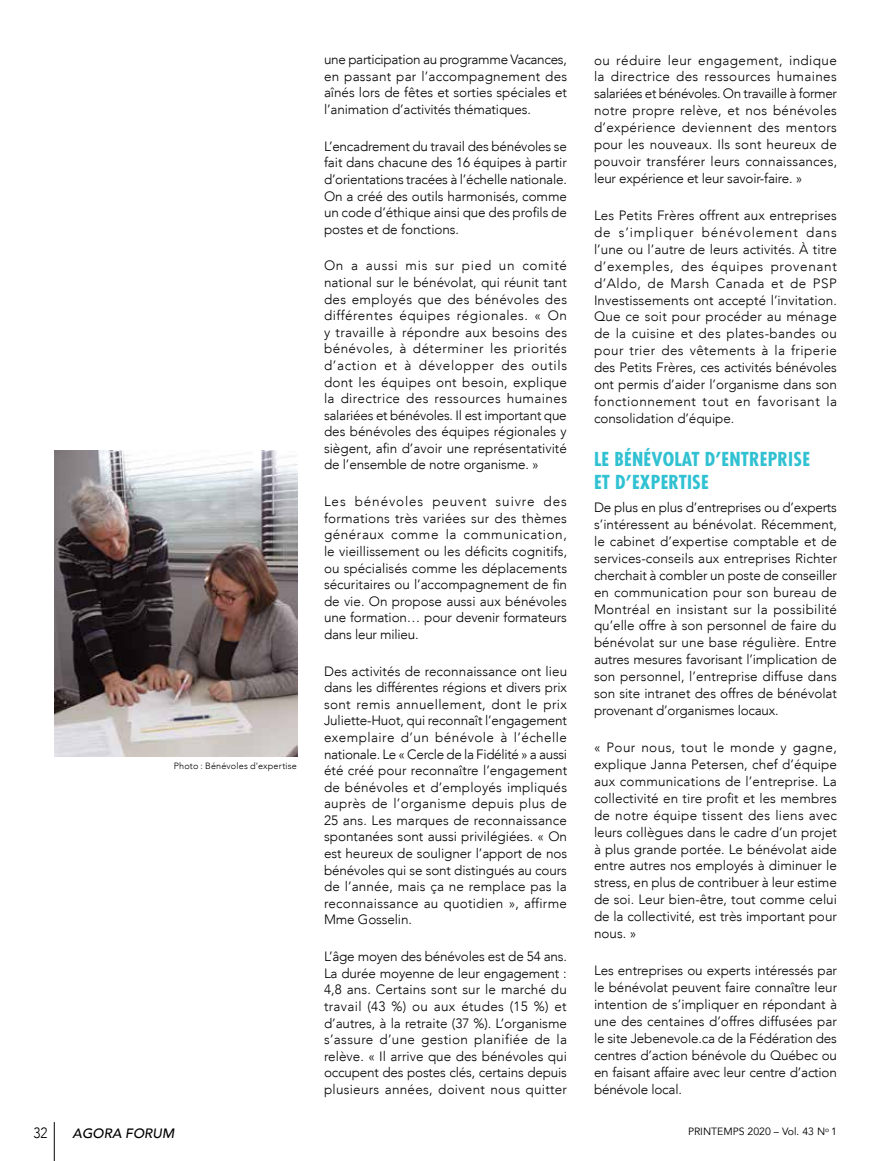
<style>
.page{position:relative;width:891px;height:1161px;background:#fff}
.page>*{position:absolute;margin:0;border:0;box-sizing:border-box;transform-origin:0 0}
.t1{font:700 condensed 18.75px/23px "Futura";letter-spacing:.01em;color:#30c1d2;scale:1.05 1}
.t2{font:300 14.85px "Avenir LT";color:#000;scale:.91 1}
.t3{font:300 13.5px/16.6px "Avenir LT";letter-spacing:-.005em;color:#000;text-align:justify}
.t4{font:italic 500 13.5px "Avenir";color:#000}
.t5{font:10.5px "Avenir LT";color:#000}
.t6{font:300 9.15px "Avenir LT";letter-spacing:.02em;color:#000}
</style>
<div class="page">
<img style="left:54px;top:451px;width:243px;height:306px">
<hr style="left:54px;top:1122px;width:1px;height:39px;background:#000">
<p class="t6" style="left:174px;top:761px;width:125px">Photo : Bénévoles d’expertise</p>
<p class="t3" style="left:324px;top:51px;width:245px">une participation au programme Vacances, en passant par l’accompagnement des aînés lors de fêtes et sorties spéciales et l’animation d’activités thématiques.</p>
<p class="t3" style="left:324px;top:138px;width:245px">L’encadrement du travail des bénévoles se fait dans chacune des 16 équipes à partir d’orientations tracées à l’échelle nationale.<br>On a créé des outils harmonisés, comme un code d’éthique ainsi que des profils de postes et de fonctions.</p>
<p class="t3" style="left:324px;top:258px;width:245px">On a aussi mis sur pied un comité national sur le bénévolat, qui réunit tant des employés que des bénévoles des différentes équipes régionales. « On y travaille à répondre aux besoins des bénévoles, à déterminer les priorités d’action et à développer des outils dont les équipes ont besoin, explique la directrice des ressources humaines salariées et bénévoles. Il est important que des bénévoles des équipes régionales y siègent, afin d’avoir une représentativité de l’ensemble de notre organisme. »</p>
<p class="t3" style="left:324px;top:493px;width:245px">Les bénévoles peuvent suivre des formations très variées sur des thèmes généraux comme la communication, le vieillissement ou les déficits cognitifs, ou spécialisés comme les déplacements sécuritaires ou l’accompagnement de fin de vie. On propose aussi aux bénévoles une formation… pour devenir formateurs dans leur milieu.</p>
<p class="t3" style="left:324px;top:663px;width:245px">Des activités de reconnaissance ont lieu dans les différentes régions et divers prix sont remis annuellement, dont le prix Juliette-Huot, qui reconnaît l’engagement exemplaire d’un bénévole à l’échelle nationale. Le « Cercle de la Fidélité » a aussi été créé pour reconnaître l’engagement de bénévoles et d’employés impliqués auprès de l’organisme depuis plus de 25 ans. Les marques de reconnaissance spontanées sont aussi privilégiées. « On est heureux de souligner l’apport de nos bénévoles qui se sont distingués au cours de l’année, mais ça ne remplace pas la reconnaissance au quotidien », affirme Mme Gosselin.</p>
<p class="t3" style="left:324px;top:948px;width:245px">L’âge moyen des bénévoles est de 54 ans.<br>La durée moyenne de leur engagement :<br>4,8 ans. Certains sont sur le marché du travail (43 %) ou aux études (15 %) et d’autres, à la retraite (37 %). L’organisme s’assure d’une gestion planifiée de la relève. « Il arrive que des bénévoles qui occupent des postes clés, certains depuis plusieurs années, doivent nous quitter</p>
<p class="t3" style="left:594px;top:51px;width:245px">ou réduire leur engagement, indique la directrice des ressources humaines salariées et bénévoles. On travaille à former notre propre relève, et nos bénévoles d’expérience deviennent des mentors pour les nouveaux. Ils sont heureux de pouvoir transférer leurs connaissances, leur expérience et leur savoir-faire. »</p>
<p class="t3" style="left:594px;top:207px;width:245px">Les Petits Frères offrent aux entreprises de s’impliquer bénévolement dans l’une ou l’autre de leurs activités. À titre d’exemples, des équipes provenant d’Aldo, de Marsh Canada et de PSP Investissements ont accepté l’invitation.<br>Que ce soit pour procéder au ménage de la cuisine et des plates-bandes ou pour trier des vêtements à la friperie des Petits Frères, ces activités bénévoles ont permis d’aider l’organisme dans son fonctionnement tout en favorisant la consolidation d’équipe.</p>
<h1 class="t1" style="left:594px;top:447px;width:207px">LE BÉNÉVOLAT D’ENTREPRISE<br>ET D’EXPERTISE</h1>
<p class="t3" style="left:594px;top:499px;width:245px">De plus en plus d’entreprises ou d’experts s’intéressent au bénévolat. Récemment, le cabinet d’expertise comptable et de services-conseils aux entreprises Richter cherchait à combler un poste de conseiller en communication pour son bureau de Montréal en insistant sur la possibilité qu’elle offre à son personnel de faire du bénévolat sur une base régulière. Entre autres mesures favorisant l’implication de son personnel, l’entreprise diffuse dans son site intranet des offres de bénévolat provenant d’organismes locaux.</p>
<p class="t3" style="left:594px;top:739px;width:245px">« Pour nous, tout le monde y gagne, explique Janna Petersen, chef d’équipe aux communications de l’entreprise. La collectivité en tire profit et les membres de notre équipe tissent des liens avec leurs collègues dans le cadre d’un projet à plus grande portée. Le bénévolat aide entre autres nos employés à diminuer le stress, en plus de contribuer à leur estime de soi. Leur bien-être, tout comme celui de la collectivité, est très important pour nous. »</p>
<p class="t3" style="left:594px;top:962px;width:245px">Les entreprises ou experts intéressés par le bénévolat peuvent faire connaître leur intention de s’impliquer en répondant à une des centaines d’offres diffusées par le site Jebenevole.ca de la Fédération des centres d’action bénévole du Québec ou en faisant affaire avec leur centre d’action bénévole local.</p>
<p class="t2" style="left:33px;top:1124px;width:17px">32</p>
<p class="t4" style="left:73px;top:1125px;width:103px">AGORA FORUM</p>
<p class="t5" style="left:688px;top:1125px;width:150px">PRINTEMPS 2020 – Vol. 43 N<sup>o</sup> 1</p>
</div>
